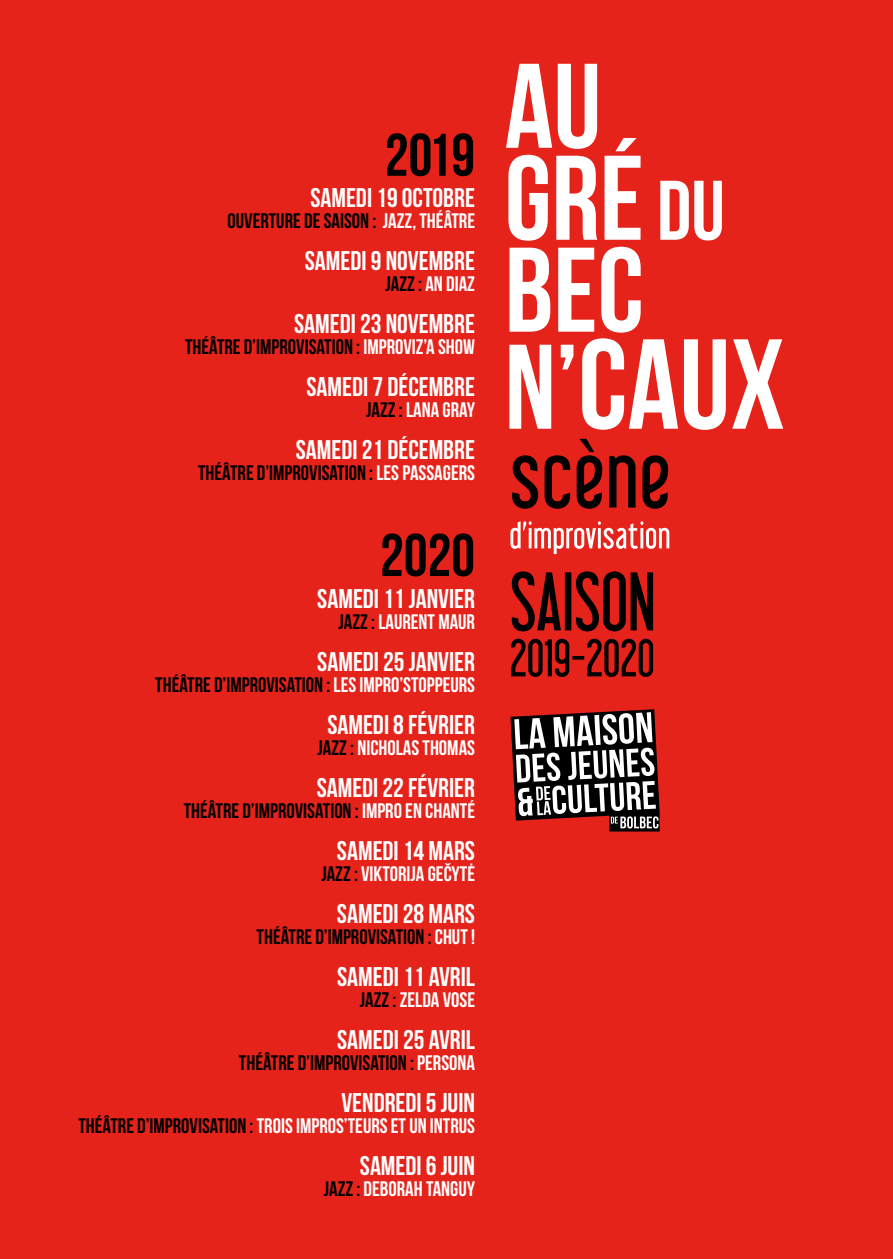
<style>
.page{position:relative;width:893px;height:1259px;background:#e5231b}
.page>*{position:absolute;margin:0;border:0;box-sizing:border-box;transform-origin:0 0}
.t1{font:60px "Bebas Neue";color:#000}
.t2{font:27px "Bebas Neue";color:#fff}
.t3{font:21px "Bebas Neue";color:#000}
.t4{font:21px "Bebas Neue";color:#fff}
.s1{color:#fff}
.s2{color:#000}
</style>
<div class="page">
<svg style="left:510px;top:709px;width:150px;height:122px;background:#775d5c"></svg>
<svg style="left:509px;top:247px;width:274px;height:183px"></svg>
<svg style="left:506px;top:64px;width:216px;height:177px"></svg>
<svg style="left:511px;top:639px;width:142px;height:38px"></svg>
<svg style="left:512px;top:571px;width:141px;height:60px"></svg>
<svg style="left:510px;top:521px;width:159px;height:33px"></svg>
<svg style="left:512px;top:439px;width:156px;height:70px"></svg>
<h1 class="t1" style="left:385px;top:122px;width:92px">2019</h1>
<p class="t2" style="left:310px;top:183px;width:166px">SAMEDI 19 OCTOBRE</p>
<p class="t3" style="left:228px;top:209px;width:249px">OUVERTURE DE SAISON : <span class="s1">JAZZ, THÉÂTRE</span></p>
<p class="t2" style="left:305px;top:246px;width:172px">SAMEDI 9 NOVEMBRE</p>
<p class="t4" style="left:385px;top:272px;width:91px"><span class="s2">JAZZ :</span> AN DIAZ</p>
<p class="t2" style="left:294px;top:309px;width:182px">SAMEDI 23 NOVEMBRE</p>
<p class="t3" style="left:185px;top:335px;width:291px">THÉÂTRE D’IMPROVISATION : <span class="s1">IMPROVIZ’A SHOW</span></p>
<p class="t2" style="left:307px;top:372px;width:170px">SAMEDI 7 DÉCEMBRE</p>
<p class="t4" style="left:366px;top:398px;width:110px"><span class="s2">JAZZ :</span> LANA GRAY</p>
<p class="t2" style="left:296px;top:435px;width:181px">SAMEDI 21 DÉCEMBRE</p>
<p class="t3" style="left:198px;top:461px;width:278px">THÉÂTRE D’IMPROVISATION : <span class="s1">LES PASSAGERS</span></p>
<h1 class="t1" style="left:380px;top:522px;width:97px">2020</h1>
<p class="t2" style="left:317px;top:584px;width:159px">SAMEDI 11 JANVIER</p>
<p class="t4" style="left:339px;top:610px;width:138px"><span class="s2">JAZZ :</span> LAURENT MAUR</p>
<p class="t2" style="left:317px;top:647px;width:159px">SAMEDI 25 JANVIER</p>
<p class="t3" style="left:155px;top:673px;width:321px">THÉÂTRE D’IMPROVISATION : <span class="s1">LES IMPRO’STOPPEURS</span></p>
<p class="t2" style="left:327px;top:710px;width:149px">SAMEDI 8 FÉVRIER</p>
<p class="t4" style="left:318px;top:736px;width:159px"><span class="s2">JAZZ :</span> NICHOLAS THOMAS</p>
<p class="t2" style="left:317px;top:773px;width:160px">SAMEDI 22 FÉVRIER</p>
<p class="t3" style="left:184px;top:799px;width:293px">THÉÂTRE D’IMPROVISATION : <span class="s1">IMPRO EN CHANTÉ</span></p>
<p class="t2" style="left:337px;top:836px;width:140px">SAMEDI 14 MARS</p>
<p class="t4" style="left:321px;top:862px;width:155px"><span class="s2">JAZZ :</span> VIKTORIJA GEČYTĖ</p>
<p class="t2" style="left:337px;top:899px;width:140px">SAMEDI 28 MARS</p>
<p class="t3" style="left:257px;top:925px;width:220px">THÉÂTRE D’IMPROVISATION : <span class="s1">CHUT !</span></p>
<p class="t2" style="left:337px;top:962px;width:139px">SAMEDI 11 AVRIL</p>
<p class="t4" style="left:360px;top:988px;width:117px"><span class="s2">JAZZ :</span> ZELDA VOSE</p>
<p class="t2" style="left:337px;top:1025px;width:139px">SAMEDI 25 AVRIL</p>
<p class="t3" style="left:239px;top:1051px;width:238px">THÉÂTRE D’IMPROVISATION : <span class="s1">PERSONA</span></p>
<p class="t2" style="left:341px;top:1088px;width:135px">VENDREDI 5 JUIN</p>
<p class="t4" style="left:78px;top:1114px;width:398px"><span class="s2">THÉÂTRE D’IMPROVISATION :</span> TROIS IMPROS’TEURS ET UN INTRUS</p>
<p class="t2" style="left:360px;top:1151px;width:117px">SAMEDI 6 JUIN</p>
<p class="t4" style="left:324px;top:1177px;width:153px"><span class="s2">JAZZ :</span> DEBORAH TANGUY</p>
</div>
